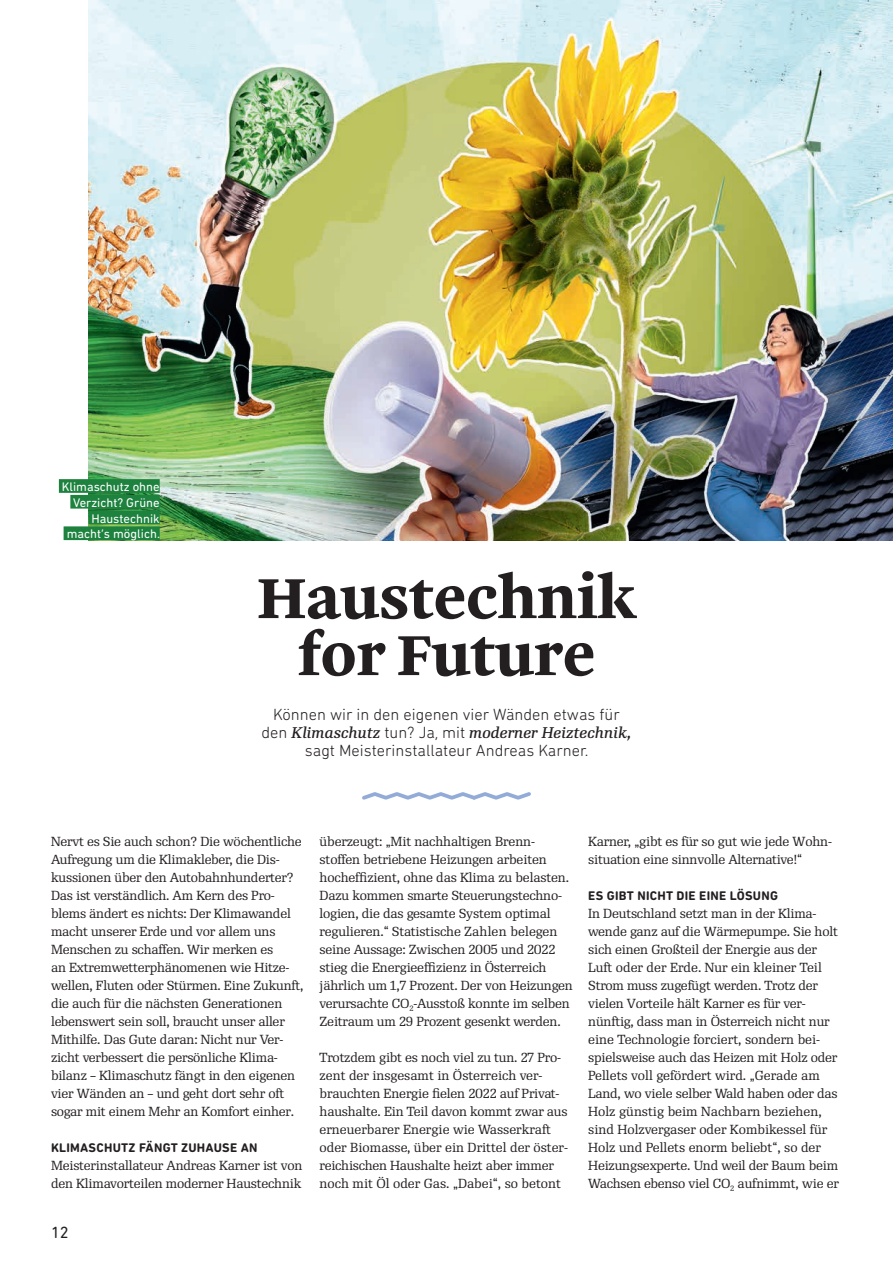
<style>
.page{position:relative;width:893px;height:1263px;background:#fff}
.page>*{position:absolute;margin:0;border:0;box-sizing:border-box;transform-origin:0 0}
.t1{font:700 57px/57px "Malabar LTW02";letter-spacing:-.02em;color:#231f20;text-align:center}
.t2{font:300 16.5px "DIN Next Rounded LT Pro";color:#231f20}
.t3{font:16.5px "DIN Next Rounded LT Pro";color:#231f20}
.t4{font:italic 15px "Re Public Text";color:#231f20}
.t5{font:12.75px/18px "Re Public";letter-spacing:-.015em;color:#231f20}
.t6{font:12.75px/15.8px "DIN Next Rounded LT Pro";color:#fff;text-align:right}
.t7{font:700 12.75px "DIN Next Rounded LT Pro";letter-spacing:.02em;color:#231f20}
.s1{font-family:"DIN Next Rounded LT Pro";font-weight:300;font-style:normal;font-size:16.5px}
</style>
<div class="page">
<img style="left:88px;top:0;width:805px;height:540px">
<svg style="left:362px;top:792px;width:169px;height:8px"></svg>
<div style="left:59px;top:479px;width:101px;height:14px;background:#1e823f"></div>
<div style="left:70px;top:495px;width:90px;height:14px;background:#1e823f"></div>
<div style="left:88px;top:511px;width:72px;height:13px;background:#1e823f"></div>
<div style="left:64px;top:526px;width:96px;height:14px;background:#1e823f"></div>
<p class="t6" style="left:62px;top:479px;width:100px">Klimaschutz ohne<br>Verzicht? Grüne<br>Haustechnik macht‘s möglich.</p>
<h1 class="t1" style="left:257px;top:567px;width:381px">Haustechnik for Future</h1>
<p class="t2" style="left:273px;top:705px;width:348px">Können wir in den eigenen vier Wänden etwas für</p>
<p class="t4" style="left:262px;top:724px;width:371px"><span class="s1">den</span> Klimaschutz <span class="s1">tun? Ja, mit</span> moderner Heiztechnik,</p>
<p class="t2" style="left:305px;top:741px;width:285px">sagt Meisterinstallateur Andreas Karner.</p>
<p class="t5" style="left:51px;top:832px;width:254px">Nervt es Sie auch schon? Die wöchentliche Aufregung um die Klimakleber, die Dis&shy;kussionen über den Autobahnhunderter?<br>Das ist verständlich. Am Kern des Pro&shy;blems ändert es nichts: Der Klimawandel macht unserer Erde und vor allem uns Menschen zu schaffen. Wir merken es<br>an Extremwetterphänomenen wie Hitze&shy;wellen, Fluten oder Stürmen. Eine Zukunft, die auch für die nächsten Generationen lebenswert sein soll, braucht unser aller Mithilfe. Das Gute daran: Nicht nur Ver&shy;zicht verbessert die persönliche Klima&shy;bilanz – Klimaschutz fängt in den eigenen vier Wänden an – und geht dort sehr oft sogar mit einem Mehr an Komfort einher.</p>
<p class="t7" style="left:51px;top:1140px;width:208px">KLIMASCHUTZ FÄNGT ZUHAUSE AN</p>
<p class="t5" style="left:51px;top:1157px;width:253px">Meisterinstallateur Andreas Karner ist von den Klimavorteilen moderner Haustechnik</p>
<p class="t3" style="left:51px;top:1223px;width:19px">12</p>
<p class="t5" style="left:320px;top:832px;width:255px">überzeugt: „Mit nachhaltigen Brenn&shy;stoffen betriebene Heizungen arbeiten hocheffizient, ohne das Klima zu belasten.<br>Dazu kommen smarte Steuerungstechno&shy;logien, die das gesamte System optimal regulieren.“ Statistische Zahlen belegen seine Aussage: Zwischen 2005 und 2022 stieg die Energieeffizienz in Österreich jährlich um 1,7 Prozent. Der von Heizungen verursachte CO<sub>2</sub>-Ausstoß konnte im selben Zeitraum um 29 Prozent gesenkt werden.</p>
<p class="t5" style="left:320px;top:1048px;width:250px">Trotzdem gibt es noch viel zu tun. 27 Pro&shy;zent der insgesamt in Österreich ver&shy;brauchten Energie fielen 2022 auf Privat&shy;haushalte. Ein Teil davon kommt zwar aus erneuerbarer Energie wie Wasserkraft oder Biomasse, über ein Drittel der öster&shy;reichischen Haushalte heizt aber immer noch mit Öl oder Gas. „Dabei“, so betont</p>
<p class="t5" style="left:588px;top:833px;width:245px">Karner, „gibt es für so gut wie jede Wohn&shy;situation eine sinnvolle Alternative!“</p>
<p class="t7" style="left:588px;top:888px;width:191px">ES GIBT NICHT DIE EINE LÖSUNG</p>
<p class="t5" style="left:588px;top:905px;width:252px">In Deutschland setzt man in der Klima&shy;wende ganz auf die Wärmepumpe. Sie holt sich einen Großteil der Energie aus der Luft oder der Erde. Nur ein kleiner Teil Strom muss zugefügt werden. Trotz der vielen Vorteile hält Karner es für ver&shy;nünftig, dass man in Österreich nicht nur eine Technologie forciert, sondern bei&shy;spielsweise auch das Heizen mit Holz oder Pellets voll gefördert wird. „Gerade am Land, wo viele selber Wald haben oder das Holz günstig beim Nachbarn beziehen, sind Holzvergaser oder Kombikessel für Holz und Pellets enorm beliebt“, so der Heizungsexperte. Und weil der Baum beim Wachsen ebenso viel CO<sub>2</sub> -aufnimmt, wie er</p>
</div>
